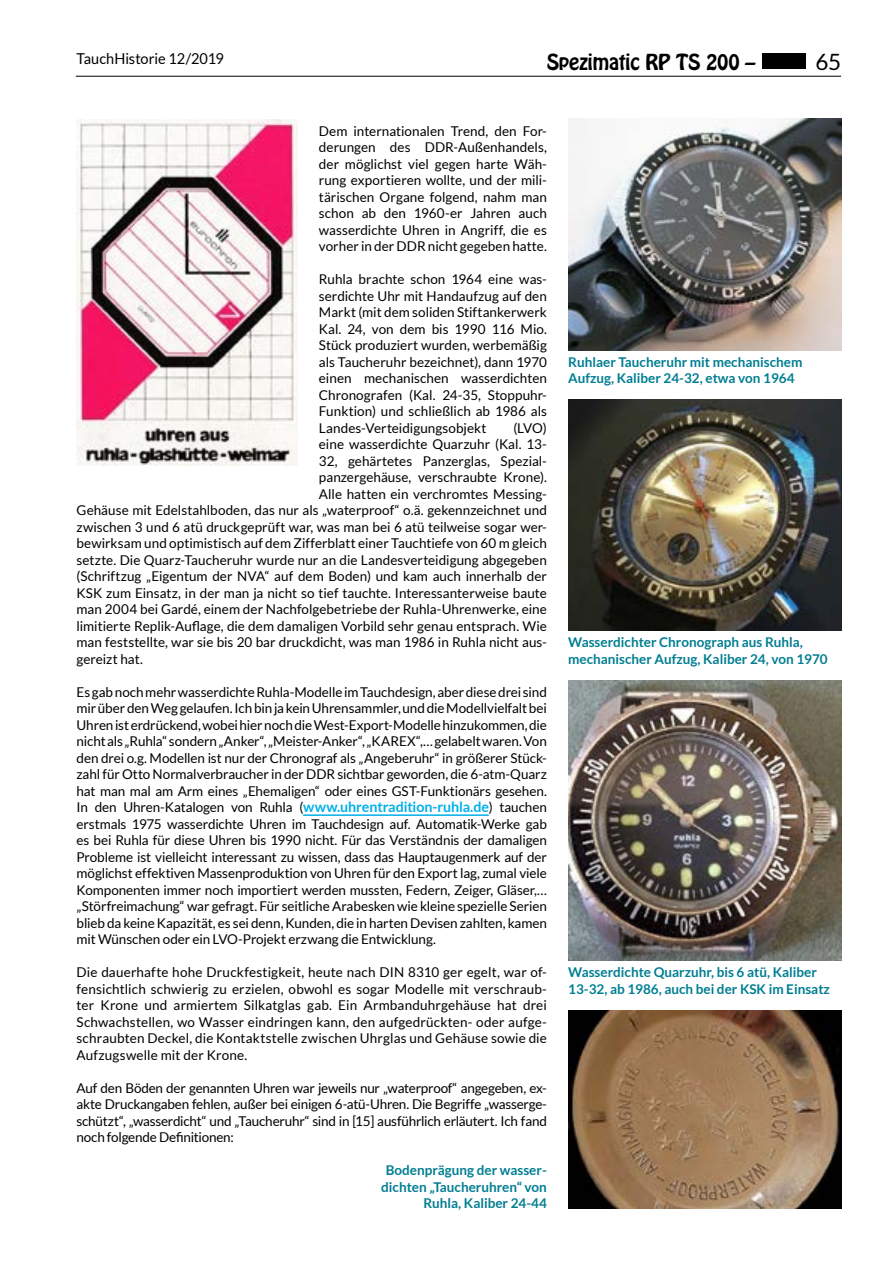
<style>
.page{position:relative;width:893px;height:1263px;background:#fff}
.page>*{position:absolute;margin:0;border:0;box-sizing:border-box;transform-origin:0 0}
.t1{font:22.5px "Lato";color:#000}
.t2{font:19.5px "Hobo Std";letter-spacing:-.015em;color:#000}
.t3{font:15px "Lato";color:#000}
.t4{font:13.5px/16.5px "Lato";color:#000;text-align:justify}
.t5{font:700 13.5px/16.5px "Lato";color:#007e92}
.s1{font-weight:700;font-size:14.25px;color:#00b0eb}
</style>
<div class="page">
<hr style="left:76px;top:76px;width:765px;height:1px;background:#000">
<div style="left:762px;top:53px;width:43px;height:16px;background:#000"></div>
<hr style="left:303px;top:814px;width:186px;height:2px;background:#00b0eb">
<img style="left:77px;top:119px;width:221px;height:347px">
<img style="left:568px;top:119px;width:274px;height:231px">
<img style="left:568px;top:400px;width:274px;height:231px">
<img style="left:568px;top:680px;width:274px;height:281px">
<img style="left:568px;top:1010px;width:274px;height:198px">
<p class="t3" style="left:77px;top:50px;width:149px">TauchHistorie 12/2019</p>
<h2 class="t2" style="left:547px;top:48px;width:210px">Spezimatic RP TS 200 –</h2>
<h1 class="t1" style="left:816px;top:49px;width:27px">65</h1>
<p class="t4" style="left:319px;top:122px;width:230px">Dem internationalen Trend, den For&shy;derungen des DDR-Außenhandels, der möglichst viel gegen harte Wäh&shy;rung exportieren wollte, und der mili&shy;tärischen Organe folgend, nahm man schon ab den 1960-er Jahren auch wasserdichte Uhren in Angriff, die es vorher in der DDR nicht gegeben hatte.</p>
<p class="t4" style="left:319px;top:271px;width:230px">Ruhla brachte schon 1964 eine was&shy;serdichte Uhr mit Handaufzug auf den Markt (mit dem soliden Stiftankerwerk Kal. 24, von dem bis 1990 116 Mio.<br>Stück produziert wurden, werbemäßig als Taucheruhr bezeichnet), dann 1970 einen mechanischen wasserdichten Chronografen (Kal. 24-35, Stoppuhr-Funktion) und schließlich ab 1986 als Landes-Verteidigungsobjekt</p>
<p class="t4" style="left:513px;top:419px;width:35px">(LVO)</p>
<p class="t4" style="left:319px;top:436px;width:230px">eine wasserdichte Quarzuhr (Kal. 13-</p>
<p class="t4" style="left:319px;top:452px;width:230px">32, gehärtetes Panzerglas, Spezial-</p>
<p class="t4" style="left:319px;top:469px;width:230px">panzergehäuse, verschraubte Krone).</p>
<p class="t4" style="left:319px;top:485px;width:230px">Alle hatten ein verchromtes Messing-</p>
<p class="t4" style="left:77px;top:502px;width:472px">Gehäuse mit Edelstahlboden, das nur als „waterproof“ o.ä. gekennzeichnet und</p>
<p class="t4" style="left:77px;top:518px;width:472px">zwischen 3 und 6 atü druckgeprüft war, was man bei 6 atü teilweise sogar wer-</p>
<p class="t4" style="left:77px;top:535px;width:472px">bewirksam und optimistisch auf dem Zifferblatt einer Tauchtiefe von 60 m gleich</p>
<p class="t4" style="left:77px;top:551px;width:472px">setzte. Die Quarz-Taucheruhr wurde nur an die Landesverteidigung abgegeben</p>
<p class="t4" style="left:77px;top:568px;width:472px">(Schriftzug „Eigentum der NVA“ auf dem Boden) und kam auch innerhalb der</p>
<p class="t4" style="left:77px;top:584px;width:472px">KSK zum Einsatz, in der man ja nicht so tief tauchte. Interessanterweise baute</p>
<p class="t4" style="left:77px;top:601px;width:472px">man 2004 bei Gardé, einem der Nachfolgebetriebe der Ruhla-Uhrenwerke, eine</p>
<p class="t4" style="left:77px;top:617px;width:472px">limitierte Replik-Auflage, die dem damaligen Vorbild sehr genau entsprach. Wie</p>
<p class="t4" style="left:77px;top:634px;width:472px">man feststellte, war sie bis 20 bar druckdicht, was man 1986 in Ruhla nicht aus-</p>
<p class="t4" style="left:77px;top:650px;width:68px">gereizt hat.</p>
<p class="t4" style="left:77px;top:683px;width:472px">Es gab noch mehr wasserdichte Ruhla-Modelle im Tauchdesign, aber diese drei sind mir über den Weg gelaufen. Ich bin ja kein Uhrensammler, und die Modellvielfalt bei Uhren ist erdrückend, wobei hier noch die West-Export-Modelle hinzukommen, die nicht als „Ruhla“ sondern „Anker“, „Meister-Anker“, „KAREX“,… gelabelt waren. Von den drei o.g. Modellen ist nur der Chronograf als „Angeberuhr“ in größerer Stück&shy;zahl für Otto Normalverbraucher in der DDR sichtbar geworden, die 6-atm-Quarz hat man mal am Arm eines „Ehemaligen“ oder eines GST-Funktionärs gesehen.<br>In den Uhren-Katalogen von Ruhla (<span class="s1">www.uhrentradition-ruhla.de</span>) tauchen erstmals 1975 wasserdichte Uhren im Tauchdesign auf. Automatik-Werke gab es bei Ruhla für diese Uhren bis 1990 nicht. Für das Verständnis der damaligen Probleme ist vielleicht interessant zu wissen, dass das Hauptaugenmerk auf der möglichst effektiven Massenproduktion von Uhren für den Export lag, zumal viele Komponenten immer noch importiert werden mussten, Federn, Zeiger, Gläser,… „Störfreimachung“ war gefragt. Für seitliche Arabesken wie kleine spezielle Serien blieb da keine Kapazität, es sei denn, Kunden, die in harten Devisen zahlten, kamen mit Wünschen oder ein LVO-Projekt erzwang die Entwicklung.</p>
<p class="t4" style="left:77px;top:964px;width:472px">Die dauerhafte hohe Druckfestigkeit, heute nach DIN 8310 ger egelt, war of&shy;fensichtlich schwierig zu erzielen, obwohl es sogar Modelle mit verschraub&shy;ter Krone und armiertem Silkatglas gab. Ein Armbanduhrgehäuse hat drei Schwachstellen, wo Wasser eindringen kann, den aufgedrückten- oder aufge&shy;schraubten Deckel, die Kontaktstelle zwischen Uhrglas und Gehäuse sowie die Aufzugswelle mit der Krone.</p>
<p class="t4" style="left:77px;top:1079px;width:472px">Auf den Böden der genannten Uhren war jeweils nur „waterproof“ angegeben, ex&shy;akte Druckangaben fehlen, außer bei einigen 6-atü-Uhren. Die Begriffe „wasserge&shy;schützt“, „wasserdicht“ und „Taucheruhr“ sind in [15] ausführlich erläutert. Ich fand noch folgende Definitionen:</p>
<p class="t5" style="left:381px;top:1162px;width:167px;text-align:right">Bodenprägung der wasser&shy;dichten „Taucheruhren“ von<br>Ruhla, Kaliber 24-44</p>
<p class="t5" style="left:568px;top:353px;width:236px">Ruhlaer Taucheruhr mit mechanischem<br>Aufzug, Kaliber 24-32, etwa von 1964</p>
<p class="t5" style="left:568px;top:634px;width:261px">Wasserdichter Chronograph aus Ruhla, mechanischer Aufzug, Kaliber 24, von 1970</p>
<p class="t5" style="left:568px;top:964px;width:263px">Wasserdichte Quarzuhr, bis 6 atü, Kaliber<br>13-32, ab 1986, auch bei der KSK im Einsatz</p>
</div>
